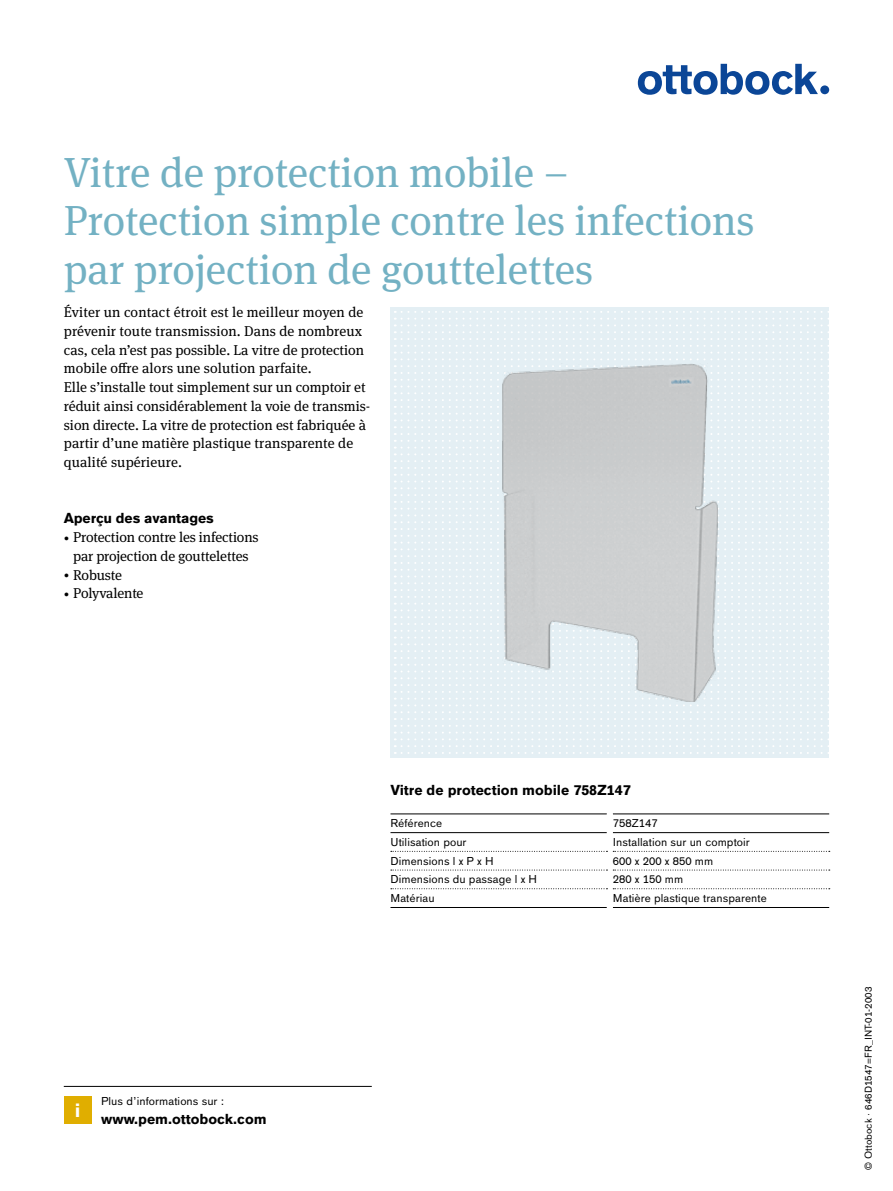
<style>
.page{position:relative;width:893px;height:1191px;background:#fff}
.page>*{position:absolute;margin:0;border:0;box-sizing:border-box;transform-origin:0 0}
.t1{font:42px/48.8px "OBO Serif";color:#73b1c3}
.t2{font:700 18.9px "OBO Sans";color:#fff}
.t3{font:14.25px/18.8px "OBO Serif";color:#000}
.t4{font:700 14.25px "OBO Sans";color:#000}
.t5{font:11.25px "OBO Sans";letter-spacing:.005em;color:#000}
.t6{font:9.75px "OBO Sans";letter-spacing:.005em;color:#000}
.s1{font-size:10.65px}
</style>
<div class="page">
<div style="left:820px;top:85px;width:9px;height:9px;background:#0b4697;border-radius:50%"></div>
<svg style="left:638px;top:64px;width:180px;height:31px"></svg>
<svg style="left:395px;top:311px;width:434px;height:447px;background:#e5eff4"></svg>
<hr style="left:390px;top:813px;width:217px;height:1px;background:#000">
<hr style="left:613px;top:813px;width:216px;height:1px;background:#000">
<hr style="left:390px;top:832px;width:217px;height:1px;background:#000">
<hr style="left:613px;top:832px;width:216px;height:1px;background:#000">
<hr style="left:390px;top:907px;width:217px;height:1px;background:#000">
<hr style="left:613px;top:907px;width:216px;height:1px;background:#000">
<svg style="left:391px;top:851px;width:216px;height:1px"></svg>
<svg style="left:613px;top:851px;width:217px;height:1px"></svg>
<svg style="left:391px;top:869px;width:216px;height:1px"></svg>
<svg style="left:613px;top:869px;width:217px;height:1px"></svg>
<svg style="left:391px;top:888px;width:216px;height:1px"></svg>
<svg style="left:613px;top:888px;width:217px;height:1px"></svg>
<hr style="left:64px;top:1086px;width:308px;height:1px;background:#000">
<div style="left:64px;top:1095px;width:28px;height:28px;background:#e0ae00"></div>
<img style="left:502px;top:364px;width:216px;height:337px">
<h1 class="t1" style="left:64px;top:148px;width:692px">Vitre de protection mobile –<br>Protection simple contre les infections par projection de gouttelettes</h1>
<p class="t3" style="left:64px;top:303px;width:308px">Éviter un contact étroit est le meilleur moyen de prévenir toute transmission. Dans de nombreux cas, cela n’est pas possible. La vitre de protection mobile offre alors une solution parfaite.<br>Elle s’installe tout simplement sur un comptoir et réduit ainsi considérablement la voie de transmis&shy;sion directe. La vitre de protection est fabriquée à partir d’une matière plastique transparente de qualité supérieure.</p>
<p class="t4" style="left:64px;top:510px;width:152px">Aperçu des avantages</p>
<p class="t3" style="left:64px;top:528px;width:196px;text-align:center"><span class="s1">•</span> Protection contre les infections par projection de gouttelettes</p>
<p class="t3" style="left:64px;top:565px;width:60px"><span class="s1">•</span> Robuste</p>
<p class="t3" style="left:64px;top:584px;width:81px"><span class="s1">•</span> Polyvalente</p>
<h2 class="t2" style="left:75px;top:1099px;width:7px">i</h2>
<p class="t5" style="left:101px;top:1094px;width:125px">Plus d’informations sur :</p>
<p class="t4" style="left:101px;top:1110px;width:167px">www.pem.ottobock.com</p>
<p class="t4" style="left:390px;top:782px;width:242px">Vitre de protection mobile 758Z147</p>
<p class="t5" style="left:390px;top:817px;width:53px">Référence</p>
<p class="t5" style="left:613px;top:817px;width:46px">758Z147</p>
<p class="t5" style="left:390px;top:835px;width:78px">Utilisation pour</p>
<p class="t5" style="left:613px;top:835px;width:139px">Installation sur un comptoir</p>
<p class="t5" style="left:390px;top:854px;width:105px">Dimensions l x P x H</p>
<p class="t5" style="left:613px;top:854px;width:102px">600 x 200 x 850 mm</p>
<p class="t5" style="left:390px;top:873px;width:148px">Dimensions du passage l x H</p>
<p class="t5" style="left:613px;top:873px;width:72px">280 x 150 mm</p>
<p class="t5" style="left:390px;top:891px;width:46px">Matériau</p>
<p class="t5" style="left:613px;top:891px;width:155px">Matière plastique transparente</p>
<p class="t6" style="left:863px;top:1169px;width:184px;rotate:-90deg">© Ottobock · 646D1547=FR_INT-01-2003</p>
</div>
